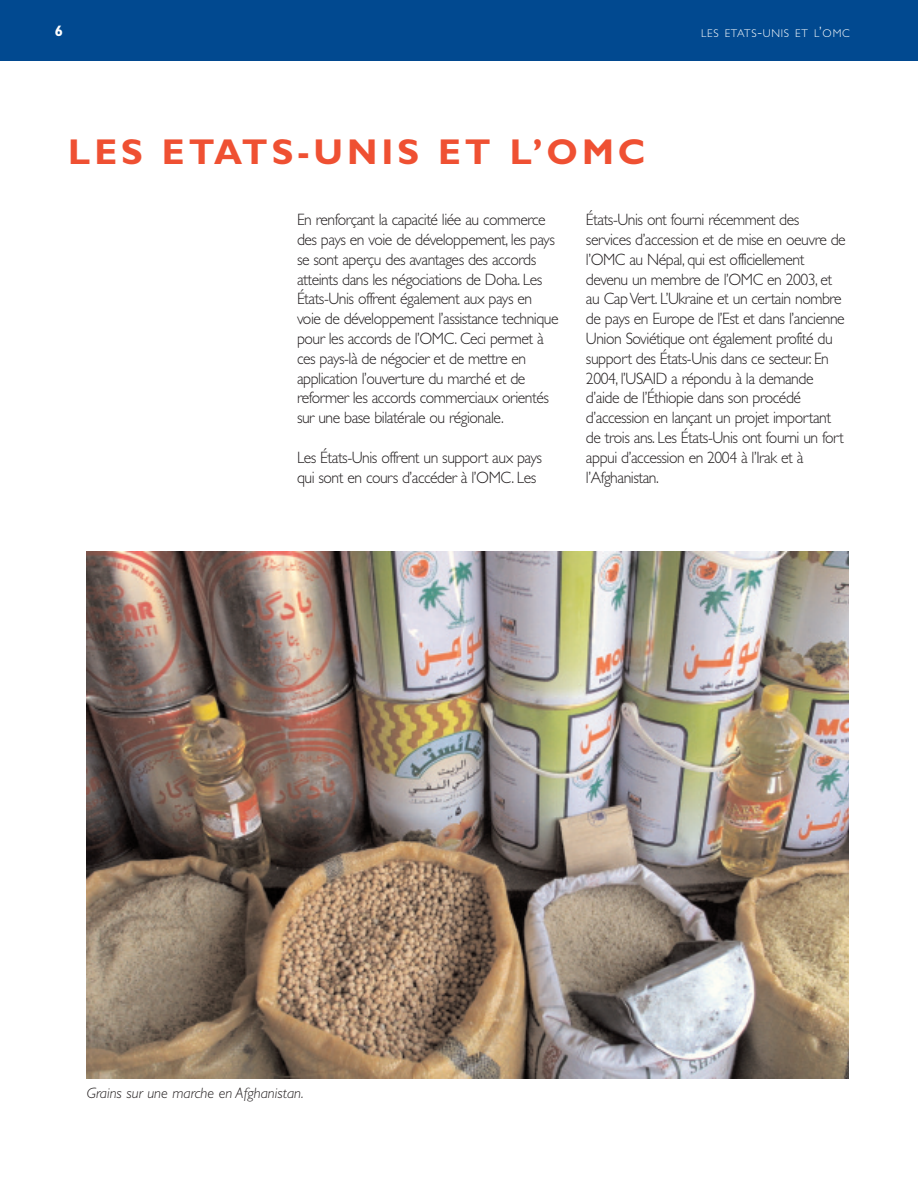
<style>
.page{position:relative;width:918px;height:1188px;background:#fff}
.page>*{position:absolute;margin:0;border:0;box-sizing:border-box;transform-origin:0 0}
.t1{font:700 36px "Gill Sans";letter-spacing:.11em;color:#ef5032}
.t2{font:300 16.5px/19.8px "Gill Sans";letter-spacing:-.03em;color:#231f20;scale:.95 1}
.t3{font:italic 300 15px "Gill Sans";color:#231f20}
.t4{font:700 15px "Gill Sans";color:#fff}
.t5{font:300 11.25px "Gill Sans";letter-spacing:.065em;color:#fff}
.s1{font-size:15px}
</style>
<div class="page">
<div style="left:0;top:0;width:918px;height:61px;background:#014990"></div>
<img style="left:87px;top:551px;width:762px;height:527px">
<p class="t4" style="left:55px;top:25px;width:10px">6</p>
<p class="t5" style="left:701px;top:27px;width:150px">LES ETATS<span class="s1">-</span>UNIS ET L<span class="s1">’</span>OMC</p>
<h1 class="t1" style="left:68px;top:138px;width:579px">LES ETATS-UNIS ET L’OMC</h1>
<p class="t2" style="left:297px;top:210px;width:277px">En renforçant la capacité liée au commerce des pays en voie de développement, les pays se sont aperçu des avantages des accords atteints dans les négociations de Doha. Les États-Unis offrent également aux pays en voie de développement l’assistance technique pour les accords de l’OMC. Ceci permet à ces pays-là de négocier et de mettre en application l’ouverture du marché et de reformer les accords commerciaux orientés sur une base bilatérale ou régionale.</p>
<p class="t2" style="left:297px;top:447px;width:260px">Les États-Unis offrent un support aux pays qui sont en cours d’accéder à l’OMC. Les</p>
<p class="t2" style="left:586px;top:210px;width:275px">États-Unis ont fourni récemment des services d’accession et de mise en oeuvre de l’OMC au Népal, qui est officiellement devenu un membre de l’OMC en 2003, et au Cap Vert. L’Ukraine et un certain nombre de pays en Europe de l’Est et dans l’ancienne Union Soviétique ont également profité du support des États-Unis dans ce secteur. En 2004, l’USAID a répondu à la demande d’aide de l’Éthiopie dans son procédé d’accession en lançant un projet important de trois ans. Les États-Unis ont fourni un fort appui d’accession en 2004 à l’Irak et à l’Afghanistan.</p>
<p class="t3" style="left:87px;top:1087px;width:218px">Grains sur une marche en Afghanistan.</p>
</div>
